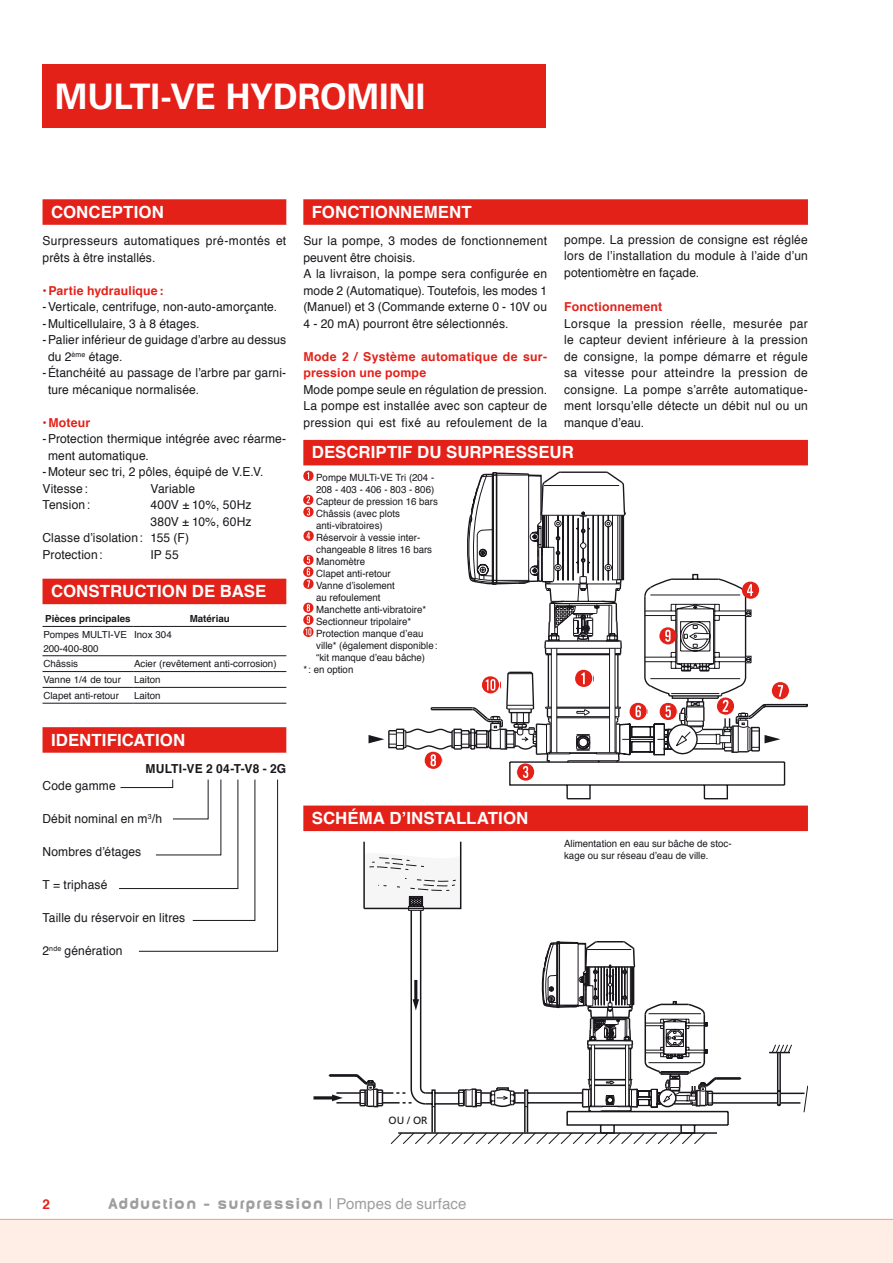
<style>
.page{position:relative;width:893px;height:1263px;background:#fff}
.page>*{position:absolute;margin:0;border:0;box-sizing:border-box;transform-origin:0 0}
.t1{font:700 35.25px "Univers";color:#fff}
.t2{font:700 16.8px "Helvetica";letter-spacing:.005em;color:#fff}
.t3{font:900 15px "Baby Mine";letter-spacing:.015em;color:#9d9ea0}
.t4{font:700 13.5px "Helvetica";color:#e32119}
.t5{font:12.45px/16.5px "Helvetica";letter-spacing:.015em;color:#1a171c}
.t6{font:700 12.45px "Helvetica";letter-spacing:.015em;color:#1a171c}
.t7{font:700 12.3px/16.5px "Helvetica";letter-spacing:.015em;color:#e32119}
.t8{font:10.5px "Frutiger";color:#1a171c}
.t9{font:9.9px/12px "Helvetica";color:#1a171c}
.t10{font:9.75px/13.5px "Helvetica";color:#1a171c}
.t11{font:700 9.75px "Helvetica";color:#1a171c}
.s1{font-family:"Helvetica";font-weight:400}
</style>
<div class="page">
<hr style="left:777px;top:1052px;width:1px;height:53px;background:#1a171c">
<hr style="left:779px;top:1052px;width:2px;height:53px;background:#1a171c">
<hr style="left:780px;top:1092px;width:24px;height:2px;background:#1a171c">
<hr style="left:780px;top:1102px;width:20px;height:2px;background:#1a171c">
<svg style="left:769px;top:1044px;width:23px;height:9px"></svg>
<hr style="left:712px;top:1092px;width:66px;height:2px;background:#1a171c">
<hr style="left:712px;top:1102px;width:66px;height:2px;background:#1a171c">
<svg style="left:804px;top:1085px;width:4px;height:28px"></svg>
<svg style="left:313px;top:841px;width:429px;height:303px"></svg>
<svg style="left:369px;top:471px;width:439px;height:328px"></svg>
<div style="left:43px;top:199px;width:243px;height:26px;background:#e32119"></div>
<div style="left:43px;top:579px;width:243px;height:25px;background:#e32119"></div>
<div style="left:43px;top:727px;width:243px;height:26px;background:#e32119"></div>
<hr style="left:43px;top:626px;width:90px;height:1px;background:#1a171c">
<hr style="left:133px;top:626px;width:153px;height:1px;background:#1a171c">
<hr style="left:43px;top:655px;width:90px;height:1px;background:#1a171c">
<hr style="left:133px;top:655px;width:153px;height:1px;background:#1a171c">
<hr style="left:43px;top:671px;width:90px;height:1px;background:#1a171c">
<hr style="left:133px;top:671px;width:153px;height:1px;background:#1a171c">
<hr style="left:43px;top:687px;width:90px;height:1px;background:#1a171c">
<hr style="left:133px;top:687px;width:153px;height:1px;background:#1a171c">
<hr style="left:43px;top:703px;width:90px;height:1px;background:#1a171c">
<hr style="left:133px;top:703px;width:153px;height:1px;background:#1a171c">
<svg style="left:119px;top:779px;width:159px;height:173px"></svg>
<div style="left:303px;top:199px;width:505px;height:26px;background:#e32119"></div>
<div style="left:303px;top:440px;width:505px;height:25px;background:#e32119"></div>
<div style="left:303px;top:805px;width:505px;height:26px;background:#e32119"></div>
<svg style="left:303px;top:471px;width:11px;height:10px"></svg>
<svg style="left:303px;top:495px;width:11px;height:22px"></svg>
<svg style="left:303px;top:531px;width:11px;height:10px"></svg>
<svg style="left:303px;top:555px;width:11px;height:34px"></svg>
<svg style="left:303px;top:603px;width:11px;height:34px"></svg>
<div style="left:43px;top:64px;width:503px;height:64px;background:#e32119"></div>
<div style="left:0;top:1218px;width:893px;height:45px;background:#feeee5"></div>
<h1 class="t1" style="left:55px;top:76px;width:371px">MULTI-VE HYDROMINI</h1>
<h2 class="t2" style="left:51px;top:198px;width:114px">CONCEPTION</h2>
<p class="t5" style="left:43px;top:233px;width:245px">Surpresseurs automatiques pré-montés et prêts à être installés.</p>
<p class="t7" style="left:43px;top:282px;width:122px">• Partie hydraulique:</p>
<p class="t5" style="left:43px;top:299px;width:236px">- Verticale, centrifuge, non-auto-amorçante.</p>
<p class="t5" style="left:43px;top:316px;width:158px">- Multicellulaire, 3 à 8 étages.</p>
<p class="t5" style="left:48px;top:332px;width:240px;text-indent:-6px">- Palier inférieur de guidage d’arbre au dessus du 2<sup>ème</sup> étage.</p>
<p class="t5" style="left:48px;top:365px;width:240px;text-indent:-6px">- Étanchéité au passage de l’arbre par garni&shy;ture mécanique normalisée.</p>
<p class="t7" style="left:43px;top:414px;width:49px">• Moteur</p>
<p class="t5" style="left:48px;top:431px;width:240px;text-indent:-6px">- Protection thermique intégrée avec réarme&shy;ment automatique.</p>
<p class="t5" style="left:43px;top:464px;width:223px">- Moteur sec tri, 2 pôles, équipé de V.E.V.<br>Vitesse:</p>
<p class="t5" style="left:151px;top:481px;width:46px">Variable</p>
<p class="t5" style="left:43px;top:497px;width:49px">Tension:</p>
<p class="t5" style="left:151px;top:497px;width:102px">400V ± 10%, 50Hz</p>
<p class="t5" style="left:151px;top:514px;width:102px">380V ± 10%, 60Hz</p>
<p class="t5" style="left:43px;top:530px;width:148px">Classe d’isolation: 155 (F)</p>
<p class="t5" style="left:43px;top:547px;width:62px">Protection:</p>
<p class="t5" style="left:151px;top:547px;width:30px">IP 55</p>
<h2 class="t2" style="left:51px;top:578px;width:217px">CONSTRUCTION DE BASE</h2>
<p class="t11" style="left:45px;top:611px;width:87px">Pièces principales</p>
<p class="t11" style="left:190px;top:611px;width:42px">Matériau</p>
<p class="t10" style="left:43px;top:628px;width:85px">Pompes MULTI-VE<br>200-400-800</p>
<p class="t10" style="left:134px;top:628px;width:39px">Inox 304</p>
<p class="t10" style="left:43px;top:657px;width:36px">Châssis</p>
<p class="t10" style="left:134px;top:657px;width:144px">Acier (revêtement anti-corrosion)</p>
<p class="t10" style="left:43px;top:673px;width:79px">Vanne 1/4 de tour</p>
<p class="t10" style="left:134px;top:673px;width:28px">Laiton</p>
<p class="t10" style="left:43px;top:689px;width:77px">Clapet anti-retour</p>
<p class="t10" style="left:134px;top:689px;width:28px">Laiton</p>
<h2 class="t2" style="left:51px;top:726px;width:136px">IDENTIFICATION</h2>
<p class="t6" style="left:146px;top:759px;width:142px">MULTI-VE 2 04-T-V8 - 2G</p>
<p class="t5" style="left:43px;top:778px;width:75px">Code gamme</p>
<p class="t5" style="left:43px;top:811px;width:121px">Débit nominal en m<sup>3</sup>/h</p>
<p class="t5" style="left:43px;top:844px;width:100px">Nombres d’étages</p>
<p class="t5" style="left:43px;top:877px;width:66px">T = triphasé</p>
<p class="t5" style="left:43px;top:910px;width:144px">Taille du réservoir en litres</p>
<p class="t5" style="left:43px;top:943px;width:82px">2<sup>nde</sup> génération</p>
<h2 class="t2" style="left:312px;top:198px;width:161px">FONCTIONNEMENT</h2>
<p class="t5" style="left:303px;top:233px;width:245px">Sur la pompe, 3 modes de fonctionnement peuvent être choisis.<br>A la livraison, la pompe sera configurée en mode 2 (Automatique). Toutefois, les modes 1 (Manuel) et 3 (Commande externe 0 - 10V ou 4 - 20 mA) pourront être sélectionnés.</p>
<p class="t7" style="left:303px;top:348px;width:245px">Mode 2 / Système automatique de sur&shy;pression une pompe</p>
<p class="t5" style="left:303px;top:382px;width:245px;text-align:justify">Mode pompe seule en régulation de pression.<br>La pompe est installée avec son capteur de pression qui est fixé au refoulement de la</p>
<p class="t5" style="left:564px;top:231px;width:245px;text-align:justify">pompe. La pression de consigne est réglée lors de l’installation du module à l’aide d’un potentiomètre en façade.</p>
<p class="t7" style="left:564px;top:299px;width:100px">Fonctionnement</p>
<p class="t5" style="left:564px;top:316px;width:245px;text-align:justify">Lorsque la pression réelle, mesurée par le capteur devient inférieure à la pression de consigne, la pompe démarre et régule sa vitesse pour atteindre la pression de consigne. La pompe s’arrête automatique&shy;ment lorsqu’elle détecte un débit nul ou un manque d’eau.</p>
<h2 class="t2" style="left:312px;top:439px;width:264px">DESCRIPTIF DU SURPRESSEUR</h2>
<p class="t9" style="left:316px;top:472px;width:120px">Pompe MULTi-VE Tri (204 -</p>
<p class="t9" style="left:316px;top:484px;width:120px">208 - 403 - 406 - 803 - 806)</p>
<p class="t9" style="left:316px;top:496px;width:123px">Capteur de pression 16 bars</p>
<p class="t9" style="left:316px;top:508px;width:85px">Châssis (avec plots</p>
<p class="t9" style="left:316px;top:520px;width:68px">anti-vibratoires)</p>
<p class="t9" style="left:316px;top:532px;width:106px">Réservoir à vessie inter-</p>
<p class="t9" style="left:316px;top:544px;width:117px">changeable 8 litres 16 bars</p>
<p class="t9" style="left:316px;top:556px;width:50px">Manomètre</p>
<p class="t9" style="left:316px;top:568px;width:76px">Clapet anti-retour</p>
<p class="t9" style="left:316px;top:580px;width:80px">Vanne d’isolement</p>
<p class="t9" style="left:316px;top:592px;width:66px">au refoulement</p>
<p class="t9" style="left:316px;top:604px;width:111px">Manchette anti-vibratoire*</p>
<p class="t9" style="left:316px;top:616px;width:96px">Sectionneur tripolaire*</p>
<p class="t9" style="left:316px;top:628px;width:109px">Protection manque d’eau</p>
<p class="t9" style="left:316px;top:640px;width:123px">ville* (également disponible:</p>
<p class="t9" style="left:316px;top:652px;width:110px">“kit manque d’eau bâche)</p>
<p class="t9" style="left:303px;top:664px;width:52px">*: en option</p>
<h2 class="t2" style="left:312px;top:804px;width:218px">SCHÉMA D’INSTALLATION</h2>
<p class="t9" style="left:564px;top:838px;width:169px">Alimentation en eau sur bâche de stoc&shy;kage ou sur réseau d’eau de ville.</p>
<p class="t8" style="left:389px;top:1114px;width:41px">OU / OR</p>
<p class="t4" style="left:43px;top:1193px;width:9px">2</p>
<p class="t3" style="left:108px;top:1195px;width:360px">Adduction - surpression <span class="s1">| Pompes de surface</span></p>
</div>
